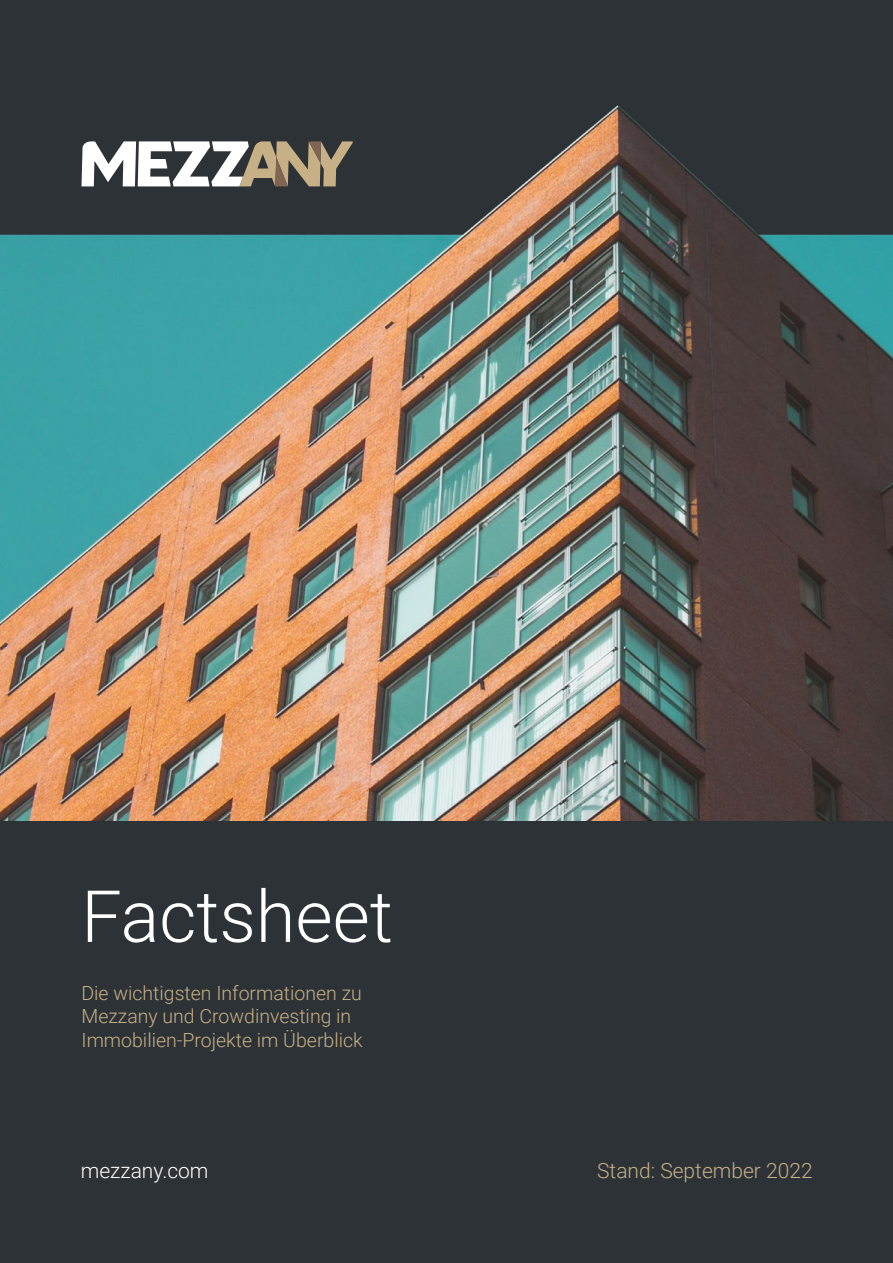
<style>
.page{position:relative;width:893px;height:1263px;background:#fff}
.page>*{position:absolute;margin:0;border:0;box-sizing:border-box;transform-origin:0 0}
.t1{font:300 72px "Roboto";color:#fff}
.t2{font:300 21px "Roboto";color:#c7b085}
.t3{font:300 21px "Roboto";color:#fff}
.t4{font:300 19.5px/23.4px "Roboto";color:#c7b085}
</style>
<div class="page">
<div style="left:0;top:0;width:893px;height:291px;background:#2d3237"></div>
<div style="left:0;top:742px;width:893px;height:521px;background:#2d3237"></div>
<img style="left:0;top:105px;width:893px;height:716px">
<svg style="left:81px;top:141px;width:272px;height:45px"></svg>
<h1 class="t1" style="left:81px;top:866px;width:313px">Factsheet</h1>
<p class="t4" style="left:81px;top:981px;width:283px">Die wichtigsten Informationen zu<br>Mezzany und Crowdinvesting in<br>Immobilien-Projekte im Überblick</p>
<p class="t3" style="left:81px;top:1156px;width:129px">mezzany.com</p>
<p class="t2" style="left:597px;top:1156px;width:217px">Stand: September 2022</p>
</div>
